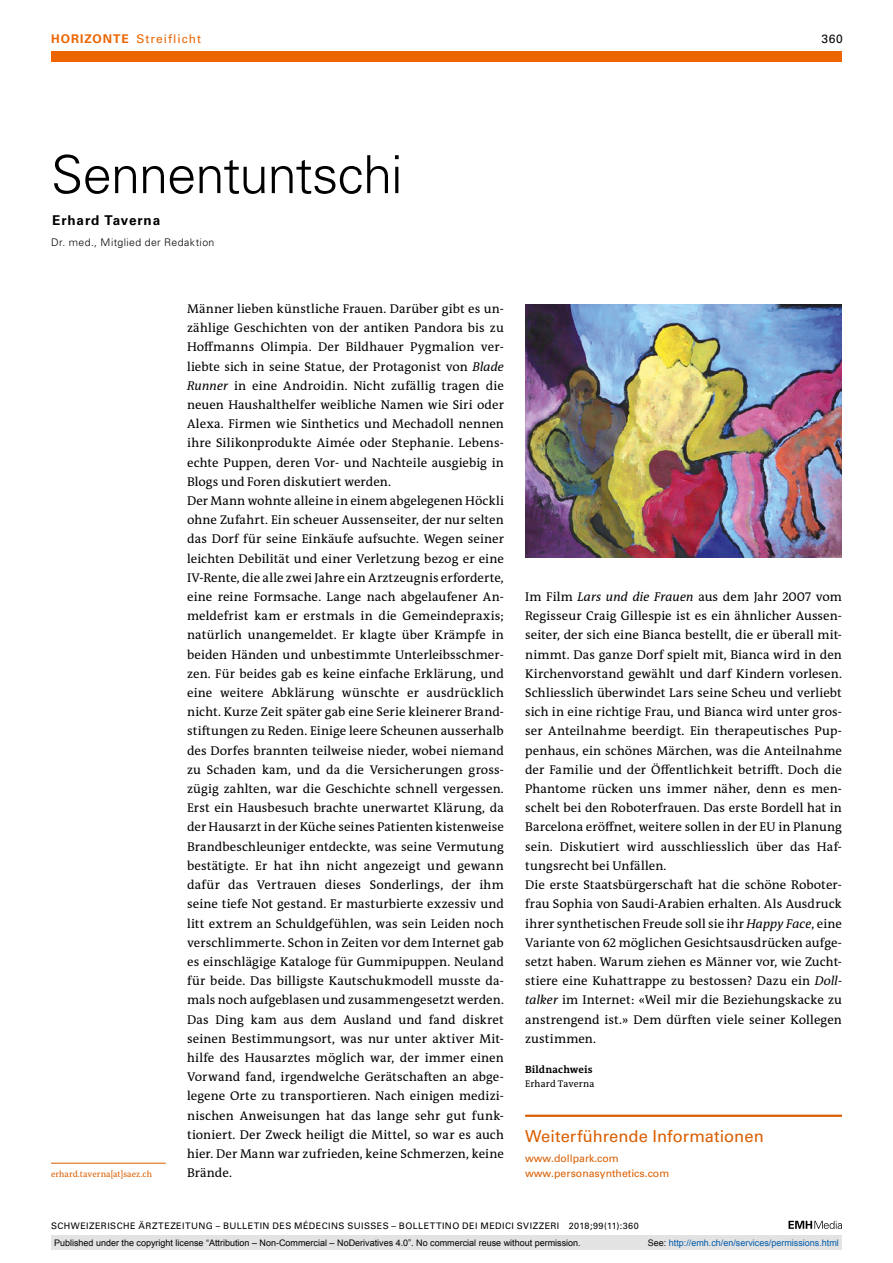
<style>
.page{position:relative;width:893px;height:1263px;background:#fff}
.page>*{position:absolute;margin:0;border:0;box-sizing:border-box;transform-origin:0 0}
.t1{font:300 52.5px "Univers LT Std";letter-spacing:-.02em;color:#000}
.t2{font:16.5px "Univers LT Std";letter-spacing:.005em;color:#da5e00}
.t3{font:700 13.5px "Univers LT Std";letter-spacing:.065em;color:#000}
.t4{font:12.75px/19.2px "The Antiqua B W5 Plain";letter-spacing:.005em;color:#000}
.t5{font:12px "Univers LT Std";letter-spacing:.08em;color:#ec6500}
.t6{font:12px "Univers LT Std";color:#000}
.t7{font:10.5px/15.8px "Univers LT Std";color:#da5e00}
.t8{font:300 10.5px "Univers LT Std";letter-spacing:.04em;color:#000}
.t9{font:700 10.5px "The Antiqua B W7";letter-spacing:.015em;color:#000}
.t10{font:9.75px "The Antiqua B W5 Plain";letter-spacing:.01em;color:#000}
.t11{font:9px "Arial";color:#000}
.t12{font:9px "Univers LT Std";letter-spacing:.05em;color:#000}
.t13{font:9px "Arial";color:#005ba9}
.t14{font:8.7px "The Antiqua B W5 Plain";letter-spacing:.01em;color:#da5e00}
.s1{font-weight:700}
.s2{font-style:italic}
.s3{color:#000}
</style>
<div class="page">
<svg style="left:788px;top:1221px;width:54px;height:8px"></svg>
<div style="left:51px;top:51px;width:791px;height:11px;background:#ec6500"></div>
<hr style="left:51px;top:1163px;width:115px;height:1px;background:#da5e00">
<hr style="left:525px;top:1114px;width:317px;height:3px;background:#da5e00">
<img style="left:525px;top:304px;width:317px;height:254px">
<div style="left:51px;top:1235px;width:791px;height:15px;background:#e3e3e3"></div>
<p class="t5" style="left:51px;top:31px;width:152px"><span class="s1">HORIZONTE</span> Streiflicht</p>
<p class="t6" style="left:821px;top:31px;width:23px">360</p>
<h1 class="t1" style="left:51px;top:143px;width:353px">Sennentuntschi</h1>
<p class="t3" style="left:52px;top:212px;width:109px">Erhard Taverna</p>
<p class="t8" style="left:51px;top:236px;width:165px">Dr. med., Mitglied der Redaktion</p>
<p class="t14" style="left:51px;top:1169px;width:103px">erhard.taverna[at]saez.ch</p>
<p class="t4" style="left:187px;top:299px;width:318px">Männer lieben künstliche Frauen. Darüber gibt es un&shy;zählige Geschichten von der antiken Pandora bis zu Hoffmanns Olimpia. Der Bildhauer Pygmalion ver&shy;liebte sich in seine Statue, der Protagonist von <span class="s2">Blade Runner</span> in eine Androidin. Nicht zufällig tragen die neuen Haushalthelfer weibliche Namen wie Siri oder Alexa. Firmen wie Sinthetics und Mechadoll nennen ihre Silikonprodukte Aimée oder Stephanie. Lebens&shy;echte Puppen, deren Vor- und Nachteile ausgiebig in Blogs und Foren diskutiert werden.<br>Der Mann wohnte alleine in einem abgelegenen Höckli ohne Zufahrt. Ein scheuer Aussenseiter, der nur selten das Dorf für seine Einkäufe aufsuchte. Wegen seiner leichten Debilität und einer Verletzung bezog er eine IV-Rente, die alle zwei Jahre ein Arztzeugnis erforderte, eine reine Formsache. Lange nach abgelaufener An&shy;meldefrist kam er erstmals in die Gemeindepraxis; natürlich unangemeldet. Er klagte über Krämpfe in beiden Händen und unbestimmte Unterleibsschmer&shy;zen. Für beides gab es keine einfache Erklärung, und eine weitere Abklärung wünschte er ausdrücklich nicht. Kurze Zeit später gab eine Serie kleinerer Brand&shy;stiftungen zu Reden. Einige leere Scheunen ausserhalb des Dorfes brannten teilweise nieder, wobei niemand zu Schaden kam, und da die Versicherungen gross&shy;zügig zahlten, war die Geschichte schnell vergessen.<br>Erst ein Hausbesuch brachte unerwartet Klärung, da der Hausarzt in der Küche seines Patienten kistenweise Brandbeschleuniger entdeckte, was seine Vermutung bestätigte. Er hat ihn nicht angezeigt und gewann dafür das Vertrauen dieses Sonderlings, der ihm seine tiefe Not gestand. Er masturbierte exzessiv und litt extrem an Schuldgefühlen, was sein Leiden noch verschlimmerte. Schon in Zeiten vor dem Internet gab es einschlägige Kataloge für Gummipuppen. Neuland für beide. Das billigste Kautschukmodell musste da&shy;mals noch aufgeblasen und zusammengesetzt werden.<br>Das Ding kam aus dem Ausland und fand diskret seinen Bestimmungsort, was nur unter aktiver Mit&shy;hilfe des Hausarztes möglich war, der immer einen Vorwand fand, irgendwelche Gerätschaften an abge&shy;legene Orte zu transportieren. Nach einigen medizi&shy;nischen Anweisungen hat das lange sehr gut funk&shy;tioniert. Der Zweck heiligt die Mittel, so war es auch hier. Der Mann war zufrieden, keine Schmerzen, keine Brände.</p>
<p class="t4" style="left:525px;top:587px;width:318px">Im Film <span class="s2">Lars und die Frauen</span> aus dem Jahr 2007 vom Regisseur Craig Gillespie ist es ein ähnlicher Aussen&shy;seiter, der sich eine Bianca bestellt, die er überall mit&shy;nimmt. Das ganze Dorf spielt mit, Bianca wird in den Kirchenvorstand gewählt und darf Kindern vorlesen.<br>Schliesslich überwindet Lars seine Scheu und verliebt sich in eine richtige Frau, und Bianca wird unter gros&shy;ser Anteilnahme beerdigt. Ein therapeutisches Pup&shy;penhaus, ein schönes Märchen, was die Anteilnahme der Familie und der Öffentlichkeit betrifft. Doch die Phantome rücken uns immer näher, denn es men&shy;schelt bei den Roboterfrauen. Das erste Bordell hat in Barcelona eröffnet, weitere sollen in der EU in Planung sein. Diskutiert wird ausschliesslich über das Haf&shy;tungsrecht bei Unfällen.<br>Die erste Staatsbürgerschaft hat die schöne Roboter&shy;frau Sophia von Saudi-Arabien erhalten. Als Ausdruck ihrer synthetischen Freude soll sie ihr <span class="s2">Happy Face</span>, eine Variante von 62 möglichen Gesichtsausdrücken aufge&shy;setzt haben. Warum ziehen es Männer vor, wie Zucht&shy;stiere eine Kuhattrappe zu bestossen? Dazu ein <span class="s2">Doll&shy;talker</span> im Internet: «Weil mir die Beziehungskacke zu anstrengend ist.» Dem dürften viele seiner Kollegen zustimmen.</p>
<p class="t9" style="left:525px;top:1063px;width:69px">Bildnachweis</p>
<p class="t10" style="left:525px;top:1077px;width:71px">Erhard Taverna</p>
<p class="t2" style="left:525px;top:1127px;width:240px">Weiterführende Informationen</p>
<p class="t7" style="left:525px;top:1150px;width:146px">www.dollpark.com www.personasynthetics.com</p>
<p class="t12" style="left:51px;top:1220px;width:589px">SCHWEIZERISCHE ÄRZTEZEITUNG – BULLETIN DES MÉDECINS SUISSES – BOLLETTINO DEI MEDICI SVIZZERI 2018;99(11):360</p>
<p class="t11" style="left:54px;top:1237px;width:528px">Published under the copyright license “Attribution – Non-Commercial – NoDerivatives 4.0”. No commercial reuse without permission.</p>
<p class="t13" style="left:648px;top:1237px;width:193px"><span class="s3">See:</span> http://emh.ch/en/services/permissions.html</p>
</div>
